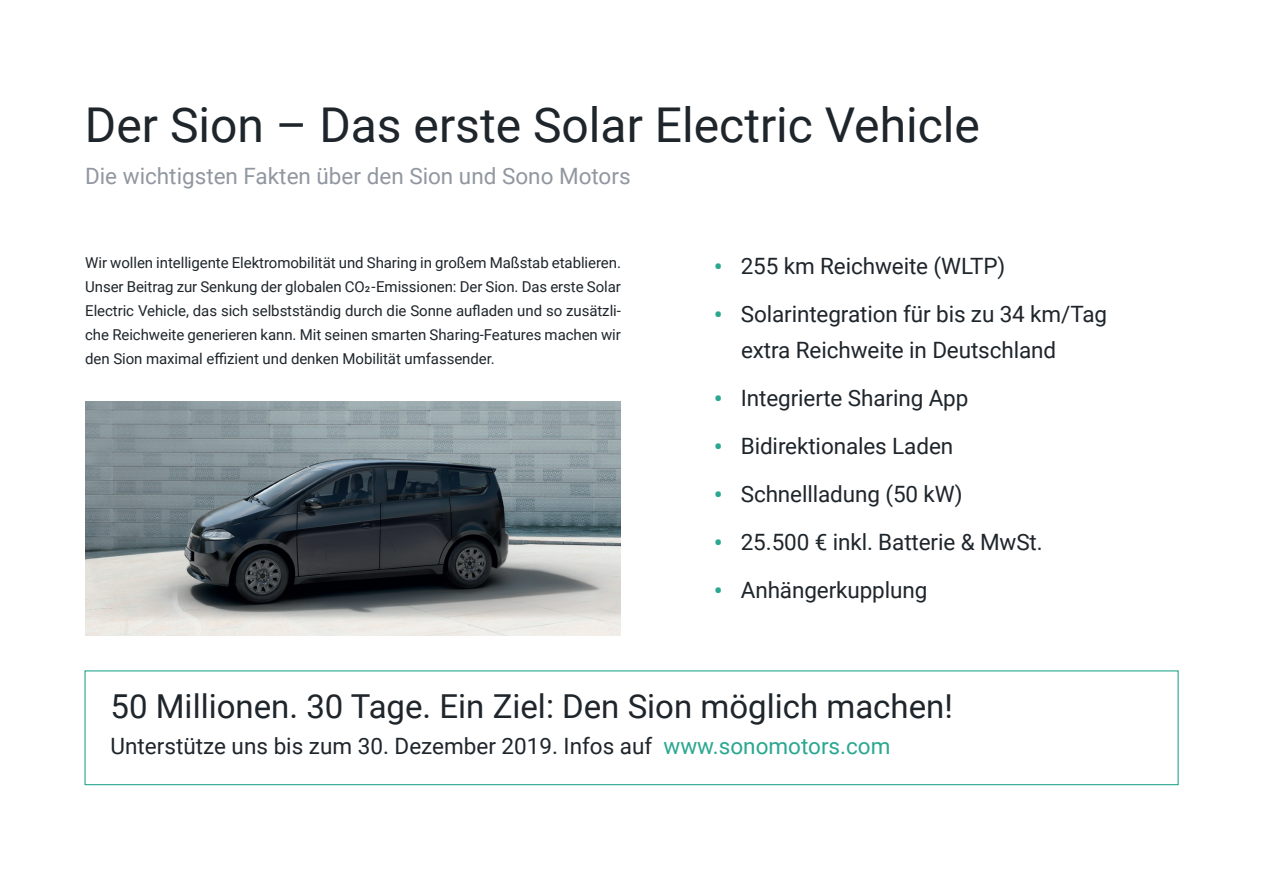
<style>
.page{position:relative;width:1263px;height:893px;background:#fff}
.page>*{position:absolute;margin:0;border:0;box-sizing:border-box;transform-origin:0 0}
.t1{font:48px "Roboto";color:#1e252b}
.t2{font:33px "Roboto";color:#1e252b}
.t3{font:22.5px/36px "Roboto";letter-spacing:-.005em;color:#1e252b}
.t4{font:22.5px "Roboto";color:#9197a0}
.t5{font:15px/24px "Roboto";letter-spacing:-.005em;color:#1e252b;text-align:justify}
.s1{font-size:27px;color:#2aa791}
.s2{color:#2aa791}
</style>
<div class="page">
<img style="left:85px;top:401px;width:536px;height:235px">
<div style="left:84px;top:670px;width:1095px;height:115px;border:1px solid #2aa791"></div>
<h1 class="t1" style="left:85px;top:92px;width:896px">Der Sion – Das erste Solar Electric Vehicle</h1>
<h3 class="t4" style="left:85px;top:161px;width:547px">Die wichtigsten Fakten über den Sion und Sono Motors</h3>
<p class="t5" style="left:85px;top:250px;width:537px">Wir wollen intelligente Elektromobilität und Sharing in großem Maßstab etablieren.<br>Unser Beitrag zur Senkung der globalen CO2-Emissionen: Der Sion. Das erste Solar Electric Vehicle, das sich selbstständig durch die Sonne aufladen und so zusätzli&shy;che Reichweite generieren kann. Mit seinen smarten Sharing-Features machen wir den Sion maximal effizient und denken Mobilität umfassender.</p>
<h3 class="t3" style="left:714px;top:247px;width:293px"><span class="s1">•</span> 255 km Reichweite (WLTP)</h3>
<h3 class="t3" style="left:741px;top:295px;width:368px;text-indent:-27px"><span class="s1">•</span> Solarintegration für bis zu 34 km/Tag extra Reichweite in Deutschland</h3>
<h3 class="t3" style="left:714px;top:379px;width:256px"><span class="s1">•</span> Integrierte Sharing App</h3>
<h3 class="t3" style="left:714px;top:427px;width:241px"><span class="s1">•</span> Bidirektionales Laden</h3>
<h3 class="t3" style="left:714px;top:475px;width:250px"><span class="s1">•</span> Schnellladung (50 kW)</h3>
<h3 class="t3" style="left:714px;top:523px;width:330px"><span class="s1">•</span> 25.500 € inkl. Batterie &amp; MwSt.</h3>
<h3 class="t3" style="left:714px;top:571px;width:215px"><span class="s1">•</span> Anhängerkupplung</h3>
<h2 class="t2" style="left:111px;top:683px;width:844px">50 Millionen. 30 Tage. Ein Ziel: Den Sion möglich machen!</h2>
<h3 class="t3" style="left:111px;top:727px;width:781px">Unterstütze uns bis zum 30. Dezember 2019. Infos auf <span class="s2">www.sonomotors.com</span></h3>
</div>
